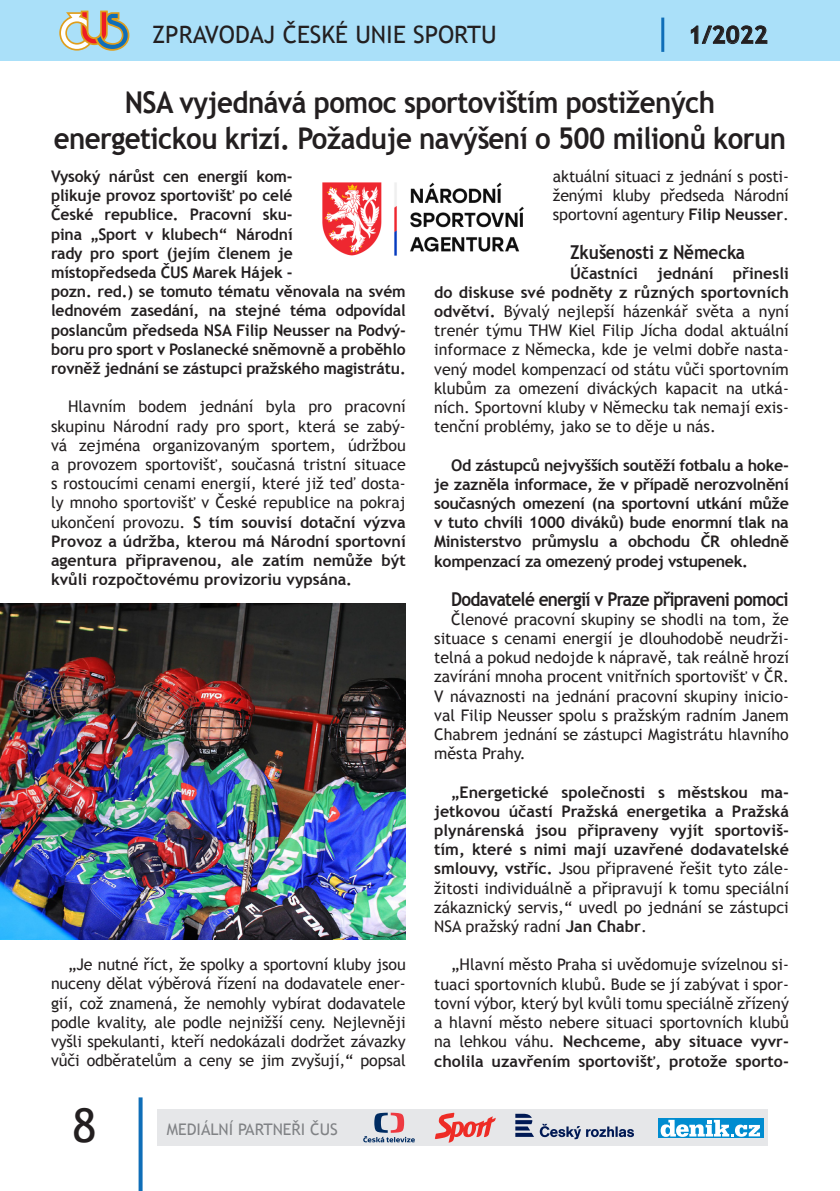
<style>
.page{position:relative;width:840px;height:1191px;background:#fff}
.page>*{position:absolute;margin:0;border:0;box-sizing:border-box;transform-origin:0 0}
.t1{font:46.4px "Trebuchet MS";color:#231f20}
.titulek{font:700 30px/36px "Trebuchet MS";letter-spacing:-.02em;color:#231f20;text-align:center;scale:.92 1}
.t2{font:24px "Trebuchet MS";color:#231f20}
.t3{font:700 24px "Trebuchet MS";color:#231f20}
.text{font:700 19.2px "Trebuchet MS";letter-spacing:-.04em;color:#231f20;scale:.9 1}
.text-2{font:700 19.2px "Trebuchet MS";letter-spacing:-.01em;color:#231f20;scale:.9 1}
.text-3{font:16px/19.2px "Trebuchet MS";color:#231f20;text-align:justify}
.text-4{font:700 16px/19.2px "Trebuchet MS";letter-spacing:-.01em;color:#231f20;text-align:justify}
.t4{font:16px "Trebuchet MS";color:#808285}
.s1{font-weight:700}
.s2{font-weight:400}
</style>
<div class="page">
<div style="left:0;top:0;width:839px;height:61px;background:#aae0f9"></div>
<svg style="left:59px;top:11px;width:70px;height:40px"></svg>
<svg style="left:690px;top:25px;width:76px;height:19px"></svg>
<hr style="left:661px;top:18px;width:3px;height:34px;background:#0f6eb8">
<svg style="left:138px;top:1097px;width:4px;height:94px"></svg>
<div style="left:158px;top:1109px;width:609px;height:36px;background:#e6e7e9"></div>
<svg style="left:434px;top:1112px;width:61px;height:30px"></svg>
<svg style="left:363px;top:1112px;width:51px;height:30px"></svg>
<svg style="left:515px;top:1113px;width:18px;height:23px"></svg>
<svg style="left:539px;top:1123px;width:94px;height:16px"></svg>
<svg style="left:658px;top:1118px;width:105px;height:20px"></svg>
<svg style="left:660px;top:1119px;width:99px;height:17px;background:#7ac2e6"></svg>
<img style="left:0;top:603px;width:405px;height:336px">
<img style="left:322px;top:182px;width:202px;height:74px">
<p class="t2" style="left:152px;top:21px;width:346px">ZPRAVODAJ ČESKÉ UNIE SPORTU</p>
<p class="t3" style="left:687px;top:20px;width:81px">1/2022</p>
<p class="titulek" style="left:54px;top:84px;width:797px">NSA vyjednává pomoc sportovištím postižených energetickou krizí. Požaduje navýšení o 500 milionů korun</p>
<p class="text-4" style="left:51px;top:167px;width:356px;text-align:left">Vysoký nárůst cen energií kom-<br>plikuje provoz sportovišť po celé<br>České republice. Pracovní sku-<br>pina „Sport v klubech“ Národní<br>rady pro sport (jejím členem je<br>místopředseda ČUS Marek Hájek -<br>pozn. red.) se tomuto tématu věnovala na svém lednovém zasedání, na stejné téma odpovídal poslancům předseda NSA Filip Neusser na Podvý&shy;boru pro sport v Poslanecké sněmovně a proběhlo rovněž jednání se zástupci pražského magistrátu.</p>
<p class="text-3" style="left:51px;top:397px;width:356px;text-indent:17px">Hlavním bodem jednání byla pro pracovní skupinu Národní rady pro sport, která se zabý&shy;vá zejména organizovaným sportem, údržbou a provozem sportovišť, současná tristní situace s rostoucími cenami energií, které již teď dosta&shy;ly mnoho sportovišť v České republice na pokraj ukončení provozu. <span class="s1">S tím souvisí dotační výzva Provoz a údržba, kterou má Národní sportovní agentura připravenou, ale zatím nemůže být kvůli rozpočtovému provizoriu vypsána.</span></p>
<p class="text-3" style="left:552px;top:167px;width:237px">aktuální situaci z jednání s posti&shy;ženými kluby předseda Národní sportovní agentury <span class="s1">Filip Neusser</span>.</p>
<p class="text-2" style="left:569px;top:240px;width:196px">Zkušenosti z Německa</p>
<p class="text-3" style="left:434px;top:263px;width:356px;text-indent:136px"><span class="s1">Účastníci jednání přinesli do diskuse své podněty z různých sportovních odvětví.</span> Bývalý nejlepší házenkář světa a nyní trenér týmu THW Kiel Filip Jícha dodal aktuální informace z Německa, kde je velmi dobře nasta&shy;vený model kompenzací od státu vůči sportovním klubům za omezení diváckých kapacit na utká&shy;ních. Sportovní kluby v Německu tak nemají exis&shy;tenční problémy, jako se to děje u nás.</p>
<p class="text-4" style="left:434px;top:455px;width:356px;text-indent:17px">Od zástupců nejvyšších soutěží fotbalu a hoke&shy;je zazněla informace, že v případě nerozvolnění současných omezení (na sportovní utkání může v tuto chvíli 1000 diváků) bude enormní tlak na Ministerstvo průmyslu a obchodu ČR ohledně kompenzací za omezený prodej vstupenek.</p>
<p class="text" style="left:451px;top:587px;width:376px">Dodavatelé energií v Praze připraveni pomoci</p>
<p class="text-3" style="left:434px;top:609px;width:356px;text-indent:17px">Členové pracovní skupiny se shodli na tom, že situace s cenami energií je dlouhodobě neudrži&shy;telná a pokud nedojde k nápravě, tak reálně hrozí zavírání mnoha procent vnitřních sportovišť v ČR.<br>V návaznosti na jednání pracovní skupiny inicio&shy;val Filip Neusser spolu s pražským radním Janem Chabrem jednání se zástupci Magistrátu hlavního města Prahy.</p>
<p class="text-4" style="left:434px;top:782px;width:356px;text-indent:17px">„Energetické společnosti s městskou ma&shy;jetkovou účastí Pražská energetika a Pražská plynárenská jsou připraveny vyjít sportoviš&shy;tím, které s nimi mají uzavřené dodavatelské smlouvy, vstříc. <span class="s2">Jsou připravené řešit tyto zále&shy;žitosti individuálně a připravují k tomu speciální zákaznický servis,“ uvedl po jednání se zástupci NSA pražský radní</span> Jan Chabr<span class="s2">.</span></p>
<p class="text-3" style="left:434px;top:955px;width:356px;text-indent:17px">„Hlavní město Praha si uvědomuje svízelnou si&shy;tuaci sportovních klubů. Bude se jí zabývat i spor&shy;tovní výbor, který byl kvůli tomu speciálně zřízený a hlavní město nebere situaci sportovních klubů na lehkou váhu. <span class="s1">Nechceme, aby situace vyvr&shy;cholila uzavřením sportovišť, protože sporto-</span></p>
<p class="text-3" style="left:51px;top:955px;width:356px;text-indent:17px">„Je nutné říct, že spolky a sportovní kluby jsou nuceny dělat výběrová řízení na dodavatele ener&shy;gií, což znamená, že nemohly vybírat dodavatele podle kvality, ale podle nejnižší ceny. Nejlevněji vyšli spekulanti, kteří nedokázali dodržet závazky vůči odběratelům a ceny se jim zvyšují,“ popsal</p>
<p class="t1" style="left:72px;top:1097px;width:26px">8</p>
<p class="t4" style="left:167px;top:1119px;width:172px">MEDIÁLNÍ PARTNEŘI ČUS</p>
</div>
